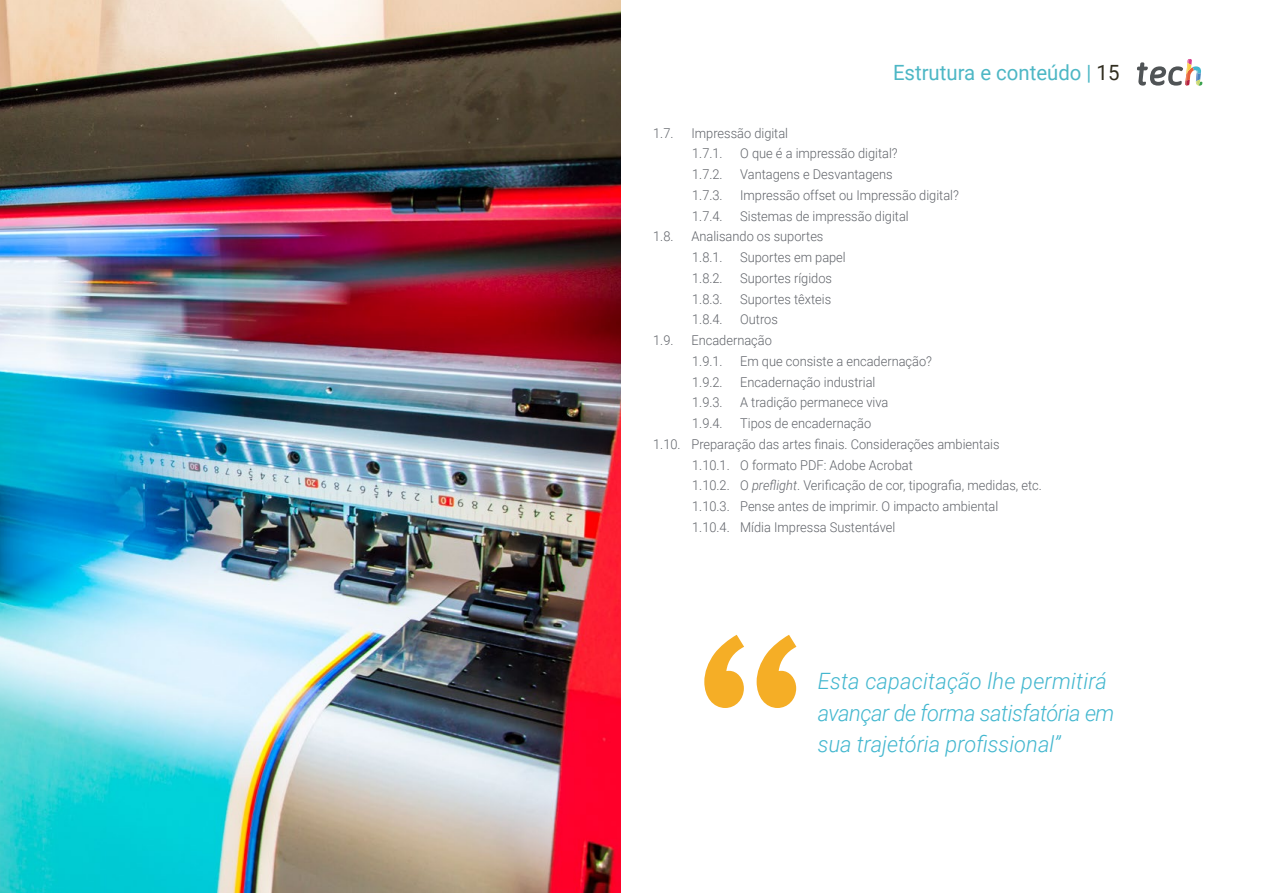
<style>
.page{position:relative;width:1263px;height:893px;background:#fff}
.page>*{position:absolute;margin:0;border:0;box-sizing:border-box;transform-origin:0 0}
.t1{font:italic 300 22.5px/31.5px "Roboto";color:#43b7cf}
.t2{font:21px "Roboto";color:#4db7c5}
.t3{font:300 13.5px/20.7px "Roboto";color:#61646a;scale:.95 1}
.s1{color:#312e20}
.s2{font-style:italic}
</style>
<div class="page">
<img style="left:0;top:0;width:621px;height:893px">
<svg style="left:704px;top:635px;width:92px;height:73px"></svg>
<svg style="left:1137px;top:59px;width:65px;height:27px"></svg>
<h2 class="t2" style="left:893px;top:57px;width:228px">Estrutura e conteúdo | <span class="s1">15</span></h2>
<p class="t3" style="left:653px;top:122px;width:23px">1.7.</p>
<p class="t3" style="left:691px;top:122px;width:103px">Impressão digital<br>1.7.1.</p>
<p class="t3" style="left:740px;top:143px;width:167px">O que é a impressão digital?</p>
<p class="t3" style="left:692px;top:164px;width:34px">1.7.2.</p>
<p class="t3" style="left:740px;top:164px;width:162px">Vantagens e Desvantagens</p>
<p class="t3" style="left:692px;top:184px;width:34px">1.7.3.</p>
<p class="t3" style="left:740px;top:184px;width:232px">Impressão offset ou Impressão digital?</p>
<p class="t3" style="left:692px;top:205px;width:34px">1.7.4.</p>
<p class="t3" style="left:740px;top:205px;width:179px">Sistemas de impressão digital</p>
<p class="t3" style="left:653px;top:226px;width:23px">1.8.</p>
<p class="t3" style="left:691px;top:226px;width:140px">Analisando os suportes<br>1.8.1.</p>
<p class="t3" style="left:740px;top:247px;width:113px">Suportes em papel</p>
<p class="t3" style="left:692px;top:267px;width:34px">1.8.2.</p>
<p class="t3" style="left:740px;top:267px;width:98px">Suportes rígidos</p>
<p class="t3" style="left:692px;top:288px;width:34px">1.8.3.</p>
<p class="t3" style="left:740px;top:288px;width:97px">Suportes têxteis</p>
<p class="t3" style="left:692px;top:309px;width:34px">1.8.4.</p>
<p class="t3" style="left:740px;top:309px;width:41px">Outros</p>
<p class="t3" style="left:653px;top:330px;width:23px">1.9.</p>
<p class="t3" style="left:691px;top:330px;width:86px">Encadernação<br>1.9.1.</p>
<p class="t3" style="left:740px;top:350px;width:203px">Em que consiste a encadernação?</p>
<p class="t3" style="left:692px;top:371px;width:34px">1.9.2.</p>
<p class="t3" style="left:740px;top:371px;width:144px">Encadernação industrial</p>
<p class="t3" style="left:692px;top:392px;width:34px">1.9.3.</p>
<p class="t3" style="left:740px;top:392px;width:158px">A tradição permanece viva</p>
<p class="t3" style="left:692px;top:413px;width:34px">1.9.4.</p>
<p class="t3" style="left:740px;top:413px;width:139px">Tipos de encadernação</p>
<p class="t3" style="left:653px;top:433px;width:366px">1.10. Preparação das artes finais. Considerações ambientais</p>
<p class="t3" style="left:692px;top:454px;width:234px">1.10.1. O formato PDF: Adobe Acrobat</p>
<p class="t3" style="left:692px;top:475px;width:370px">1.10.2. O <span class="s2">preflight</span>. Verificação de cor, tipografia, medidas, etc.</p>
<p class="t3" style="left:692px;top:496px;width:324px">1.10.3. Pense antes de imprimir. O impacto ambiental</p>
<p class="t3" style="left:692px;top:516px;width:215px">1.10.4. Mídia Impressa Sustentável</p>
<h1 class="t1" style="left:818px;top:665px;width:298px">Esta capacitação lhe permitirá avançar de forma satisfatória em sua trajetória profissional”</h1>
</div>
